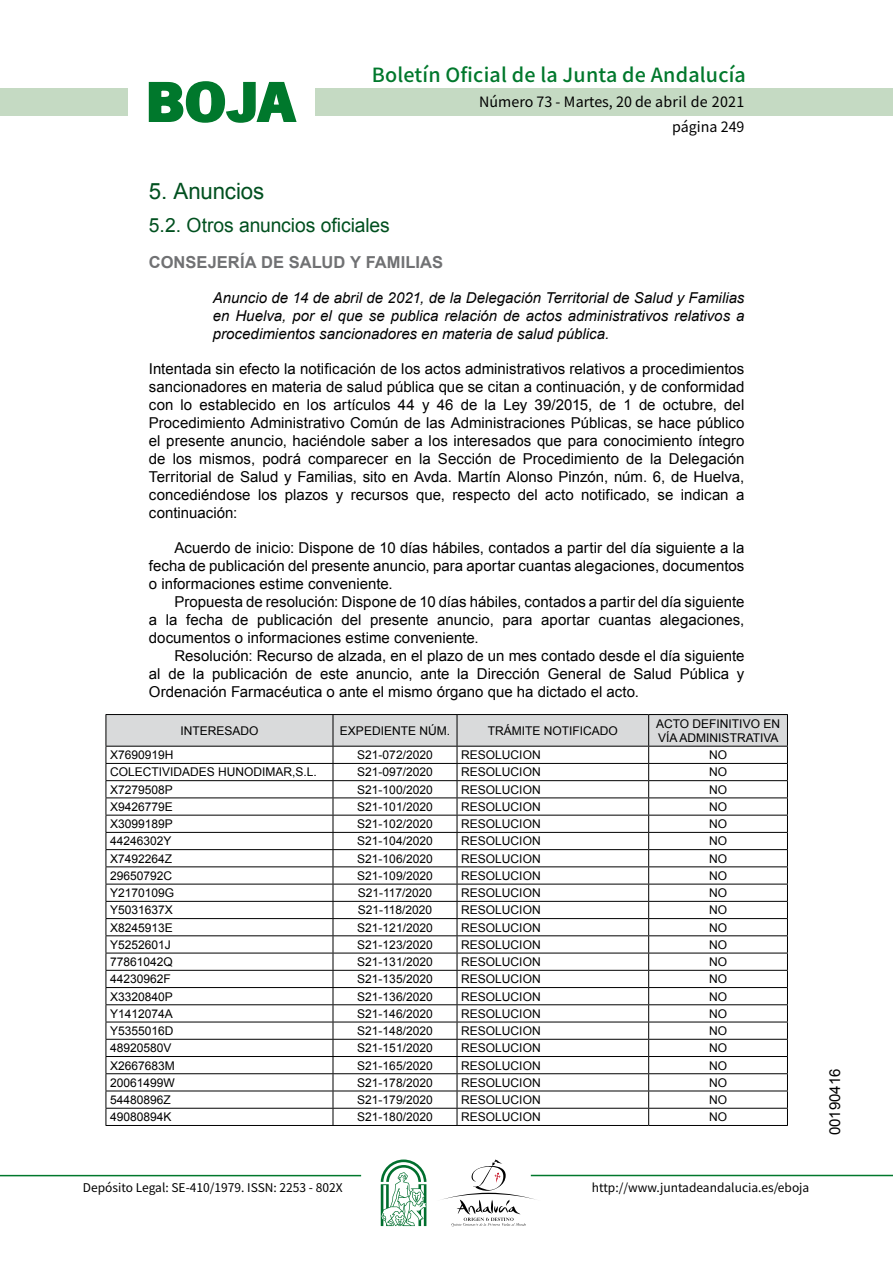
<style>
.page{position:relative;width:893px;height:1263px;background:#fff}
.page>*{position:absolute;margin:0;border:0;box-sizing:border-box;transform-origin:0 0}
.t1{font:700 57.75px "News Got T";color:#00782c;scale:1.14 1}
.t2{font:22.5px "Arial";letter-spacing:-.005em;color:#00501f}
.t3{font:500 19.5px "Noto Sans HK";letter-spacing:.01em;color:#00782c}
.t4{font:19.5px "Arial";letter-spacing:-.005em;color:#00501f}
.t5{font:700 16.5px "Arial";letter-spacing:.005em;color:#707173}
.t6{font:15px/18px "Arial";color:#000;text-align:justify}
.t7{font:italic 15px/18px "Arial";color:#000;text-align:justify}
.t8{font:14.25px/24.5px "Noto Sans HK";color:#000;text-align:right}
.t9{font:12px/14.4px "Arial";color:#000}
.t10{font:12px "Noto Sans HK";color:#000}
</style>
<div class="page">
<div style="left:315px;top:88px;width:577px;height:28px;background:#c5dac3"></div>
<div style="left:0;top:88px;width:128px;height:28px;background:#c5dac3"></div>
<hr style="left:0;top:1175px;width:361px;height:1px;background:#00782c">
<hr style="left:531px;top:1175px;width:361px;height:1px;background:#00782c">
<svg style="left:148px;top:81px;width:149px;height:42px"></svg>
<svg style="left:442px;top:1159px;width:100px;height:67px"></svg>
<svg style="left:381px;top:1160px;width:45px;height:66px"></svg>
<hr style="left:105px;top:714px;width:228px;height:1px;background:#000">
<hr style="left:333px;top:714px;width:124px;height:1px;background:#000">
<hr style="left:457px;top:714px;width:191px;height:1px;background:#000">
<hr style="left:648px;top:714px;width:139px;height:1px;background:#000">
<svg style="left:105px;top:715px;width:683px;height:410px"></svg>
<hr style="left:105px;top:1125px;width:228px;height:1px;background:#000">
<hr style="left:333px;top:1125px;width:124px;height:1px;background:#000">
<hr style="left:457px;top:1125px;width:191px;height:1px;background:#000">
<hr style="left:648px;top:1125px;width:139px;height:1px;background:#000">
<h1 class="t1" style="left:145px;top:68px;width:133px">BOJA</h1>
<h3 class="t3" style="left:372px;top:64px;width:375px">Boletín Oficial de la Junta de Andalucía</h3>
<p class="t8" style="left:479px;top:90px;width:267px">Número 73 - Martes, 20 de abril de 2021 página 249</p>
<h2 class="t2" style="left:149px;top:177px;width:117px">5. Anuncios</h2>
<h3 class="t4" style="left:149px;top:212px;width:242px">5.2. Otros anuncios oficiales</h3>
<p class="t5" style="left:149px;top:251px;width:296px">CONSEJERÍA DE SALUD Y FAMILIAS</p>
<p class="t7" style="left:213px;top:289px;width:533px">Anuncio de 14 de abril de 2021, de la Delegación Territorial de Salud y Familias en Huelva, por el que se publica relación de actos administrativos relativos a procedimientos sancionadores en materia de salud pública.</p>
<p class="t6" style="left:149px;top:360px;width:597px">Intentada sin efecto la notificación de los actos administrativos relativos a procedimientos sancionadores en materia de salud pública que se citan a continuación, y de conformidad con lo establecido en los artículos 44 y 46 de la Ley 39/2015, de 1 de octubre, del Procedimiento Administrativo Común de las Administraciones Públicas, se hace público el presente anuncio, haciéndole saber a los interesados que para conocimiento íntegro de los mismos, podrá comparecer en la Sección de Procedimiento de la Delegación Territorial de Salud y Familias, sito en Avda. Martín Alonso Pinzón, núm. 6, de Huelva, concediéndose los plazos y recursos que, respecto del acto notificado, se indican a continuación:</p>
<p class="t6" style="left:149px;top:539px;width:597px;text-indent:26px">Acuerdo de inicio: Dispone de 10 días hábiles, contados a partir del día siguiente a la fecha de publicación del presente anuncio, para aportar cuantas alegaciones, documentos o informaciones estime conveniente.</p>
<p class="t6" style="left:149px;top:593px;width:597px;text-indent:26px">Propuesta de resolución: Dispone de 10 días hábiles, contados a partir del día siguiente a la fecha de publicación del presente anuncio, para aportar cuantas alegaciones, documentos o informaciones estime conveniente.</p>
<p class="t6" style="left:149px;top:647px;width:597px;text-indent:26px">Resolución: Recurso de alzada, en el plazo de un mes contado desde el día siguiente al de la publicación de este anuncio, ante la Dirección General de Salud Pública y Ordenación Farmacéutica o ante el mismo órgano que ha dictado el acto.</p>
<p class="t9" style="left:180px;top:723px;width:80px">INTERESADO</p>
<p class="t9" style="left:340px;top:723px;width:112px">EXPEDIENTE NÚM.</p>
<p class="t9" style="left:488px;top:723px;width:132px">TRÁMITE NOTIFICADO</p>
<p class="t9" style="left:656px;top:716px;width:125px">ACTO DEFINITIVO EN<br>VÍA ADMINISTRATIVA</p>
<p class="t9" style="left:110px;top:748px;width:65px">X7690919H</p>
<p class="t9" style="left:357px;top:748px;width:77px">S21-072/2020</p>
<p class="t9" style="left:461px;top:748px;width:81px">RESOLUCION</p>
<p class="t9" style="left:709px;top:748px;width:19px">NO</p>
<p class="t9" style="left:110px;top:765px;width:208px">COLECTIVIDADES HUNODIMAR,S.L.</p>
<p class="t9" style="left:357px;top:765px;width:77px">S21-097/2020</p>
<p class="t9" style="left:461px;top:765px;width:81px">RESOLUCION</p>
<p class="t9" style="left:709px;top:765px;width:19px">NO</p>
<p class="t9" style="left:110px;top:782px;width:64px">X7279508P</p>
<p class="t9" style="left:357px;top:782px;width:77px">S21-100/2020</p>
<p class="t9" style="left:461px;top:782px;width:81px">RESOLUCION</p>
<p class="t9" style="left:709px;top:782px;width:19px">NO</p>
<p class="t9" style="left:110px;top:800px;width:64px">X9426779E</p>
<p class="t9" style="left:357px;top:800px;width:77px">S21-101/2020</p>
<p class="t9" style="left:461px;top:800px;width:81px">RESOLUCION</p>
<p class="t9" style="left:709px;top:800px;width:19px">NO</p>
<p class="t9" style="left:110px;top:817px;width:64px">X3099189P</p>
<p class="t9" style="left:357px;top:817px;width:77px">S21-102/2020</p>
<p class="t9" style="left:461px;top:817px;width:81px">RESOLUCION</p>
<p class="t9" style="left:709px;top:817px;width:19px">NO</p>
<p class="t9" style="left:110px;top:834px;width:63px">44246302Y</p>
<p class="t9" style="left:357px;top:834px;width:77px">S21-104/2020</p>
<p class="t9" style="left:461px;top:834px;width:81px">RESOLUCION</p>
<p class="t9" style="left:709px;top:834px;width:19px">NO</p>
<p class="t9" style="left:110px;top:851px;width:64px">X7492264Z</p>
<p class="t9" style="left:357px;top:851px;width:77px">S21-106/2020</p>
<p class="t9" style="left:461px;top:851px;width:81px">RESOLUCION</p>
<p class="t9" style="left:709px;top:851px;width:19px">NO</p>
<p class="t9" style="left:110px;top:869px;width:64px">29650792C</p>
<p class="t9" style="left:357px;top:869px;width:77px">S21-109/2020</p>
<p class="t9" style="left:461px;top:869px;width:81px">RESOLUCION</p>
<p class="t9" style="left:709px;top:869px;width:19px">NO</p>
<p class="t9" style="left:110px;top:886px;width:66px">Y2170109G</p>
<p class="t9" style="left:358px;top:886px;width:76px">S21-117/2020</p>
<p class="t9" style="left:461px;top:886px;width:81px">RESOLUCION</p>
<p class="t9" style="left:709px;top:886px;width:19px">NO</p>
<p class="t9" style="left:110px;top:903px;width:64px">Y5031637X</p>
<p class="t9" style="left:358px;top:903px;width:76px">S21-118/2020</p>
<p class="t9" style="left:461px;top:903px;width:81px">RESOLUCION</p>
<p class="t9" style="left:709px;top:903px;width:19px">NO</p>
<p class="t9" style="left:110px;top:920px;width:64px">X8245913E</p>
<p class="t9" style="left:357px;top:920px;width:77px">S21-121/2020</p>
<p class="t9" style="left:461px;top:920px;width:81px">RESOLUCION</p>
<p class="t9" style="left:709px;top:920px;width:19px">NO</p>
<p class="t9" style="left:110px;top:938px;width:62px">Y5252601J</p>
<p class="t9" style="left:357px;top:938px;width:77px">S21-123/2020</p>
<p class="t9" style="left:461px;top:938px;width:81px">RESOLUCION</p>
<p class="t9" style="left:709px;top:938px;width:19px">NO</p>
<p class="t9" style="left:110px;top:955px;width:64px">77861042Q</p>
<p class="t9" style="left:357px;top:955px;width:77px">S21-131/2020</p>
<p class="t9" style="left:461px;top:955px;width:81px">RESOLUCION</p>
<p class="t9" style="left:709px;top:955px;width:19px">NO</p>
<p class="t9" style="left:110px;top:972px;width:62px">44230962F</p>
<p class="t9" style="left:357px;top:972px;width:77px">S21-135/2020</p>
<p class="t9" style="left:461px;top:972px;width:81px">RESOLUCION</p>
<p class="t9" style="left:709px;top:972px;width:19px">NO</p>
<p class="t9" style="left:110px;top:989px;width:64px">X3320840P</p>
<p class="t9" style="left:357px;top:989px;width:77px">S21-136/2020</p>
<p class="t9" style="left:461px;top:989px;width:81px">RESOLUCION</p>
<p class="t9" style="left:709px;top:989px;width:19px">NO</p>
<p class="t9" style="left:110px;top:1006px;width:64px">Y1412074A</p>
<p class="t9" style="left:357px;top:1006px;width:77px">S21-146/2020</p>
<p class="t9" style="left:461px;top:1006px;width:81px">RESOLUCION</p>
<p class="t9" style="left:709px;top:1006px;width:19px">NO</p>
<p class="t9" style="left:110px;top:1024px;width:65px">Y5355016D</p>
<p class="t9" style="left:357px;top:1024px;width:77px">S21-148/2020</p>
<p class="t9" style="left:461px;top:1024px;width:81px">RESOLUCION</p>
<p class="t9" style="left:709px;top:1024px;width:19px">NO</p>
<p class="t9" style="left:110px;top:1041px;width:63px">48920580V</p>
<p class="t9" style="left:357px;top:1041px;width:77px">S21-151/2020</p>
<p class="t9" style="left:461px;top:1041px;width:81px">RESOLUCION</p>
<p class="t9" style="left:709px;top:1041px;width:19px">NO</p>
<p class="t9" style="left:110px;top:1058px;width:66px">X2667683M</p>
<p class="t9" style="left:357px;top:1058px;width:77px">S21-165/2020</p>
<p class="t9" style="left:461px;top:1058px;width:81px">RESOLUCION</p>
<p class="t9" style="left:709px;top:1058px;width:19px">NO</p>
<p class="t9" style="left:110px;top:1075px;width:66px">20061499W</p>
<p class="t9" style="left:357px;top:1075px;width:77px">S21-178/2020</p>
<p class="t9" style="left:461px;top:1075px;width:81px">RESOLUCION</p>
<p class="t9" style="left:709px;top:1075px;width:19px">NO</p>
<p class="t9" style="left:110px;top:1093px;width:62px">54480896Z</p>
<p class="t9" style="left:357px;top:1093px;width:77px">S21-179/2020</p>
<p class="t9" style="left:461px;top:1093px;width:81px">RESOLUCION</p>
<p class="t9" style="left:709px;top:1093px;width:19px">NO</p>
<p class="t9" style="left:110px;top:1110px;width:63px">49080894K</p>
<p class="t9" style="left:357px;top:1110px;width:77px">S21-180/2020</p>
<p class="t9" style="left:461px;top:1110px;width:81px">RESOLUCION</p>
<p class="t9" style="left:709px;top:1110px;width:19px">NO</p>
<p class="t10" style="left:83px;top:1181px;width:261px">Depósito Legal: SE-410/1979. ISSN: 2253 - 802X</p>
<p class="t10" style="left:592px;top:1181px;width:219px">http://www.juntadeandalucia.es/eboja</p>
<p class="t6" style="left:826px;top:1135px;width:68px;rotate:-90deg">00190416</p>
</div>
